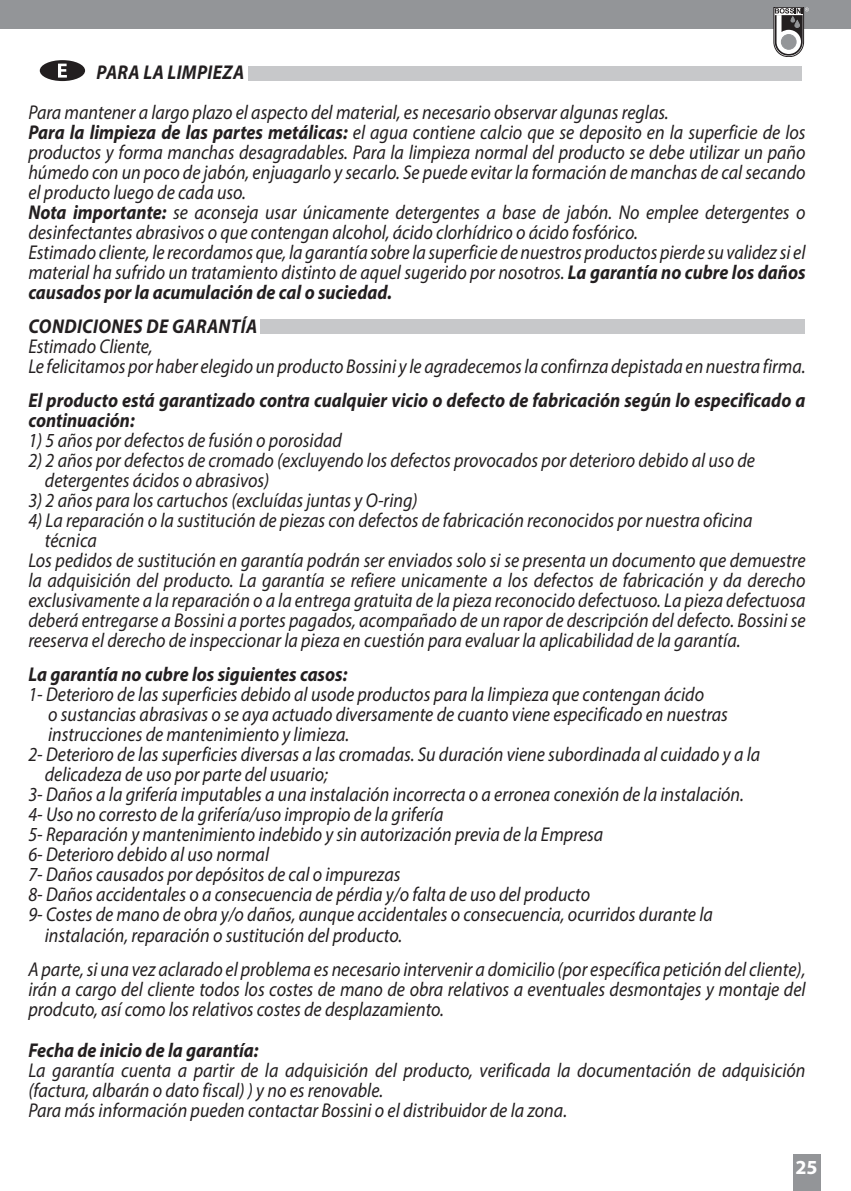
<style>
.page{position:relative;width:851px;height:1191px;background:#fff}
.page>*{position:absolute;margin:0;border:0;box-sizing:border-box;transform-origin:0 0}
.t1{font:italic 20px/20px "Myriad Pro";color:#231f20;text-align:justify;scale:.9 1}
.t2{font:italic 700 20px/20px "Myriad Pro";color:#231f20;scale:.9 1}
.t3{font:italic 700 20px "Myriad Pro";letter-spacing:.02em;color:#231f20;scale:.9 1}
.t4{font:700 20px "Myriad Pro";color:#fff}
.s1{font-weight:700}
</style>
<div class="page">
<div style="left:792px;top:1154px;width:28px;height:37px;background:#939598"></div>
<div style="left:0;top:0;width:850px;height:28px;background:#939598"></div>
<svg style="left:773px;top:7px;width:35px;height:50px"></svg>
<div style="left:248px;top:66px;width:553px;height:14px;background:#c7c8ca"></div>
<div style="left:260px;top:319px;width:545px;height:14px;background:#c7c8ca"></div>
<svg style="left:40px;top:60px;width:45px;height:21px"></svg>
<p class="t3" style="left:97px;top:59px;width:165px">PARA LA LIMPIEZA</p>
<p class="t1" style="left:28px;top:102px;width:713px">Para mantener a largo plazo el aspecto del material, es necesario observar algunas reglas.</p>
<p class="t1" style="left:28px;top:122px;width:865px"><span class="s1">Para la limpieza de las partes metálicas:</span> el agua contiene calcio que se deposito en la superficie de los productos y forma manchas desagradables. Para la limpieza normal del producto se debe utilizar un paño húmedo con un poco de jabón, enjuagarlo y secarlo. Se puede evitar la formación de manchas de cal secando el producto luego de cada uso.</p>
<p class="t1" style="left:28px;top:202px;width:864px"><span class="s1">Nota importante:</span> se aconseja usar únicamente detergentes a base de jabón. No emplee detergentes o desinfectantes abrasivos o que contengan alcohol, ácido clorhídrico o ácido fosfórico.</p>
<p class="t1" style="left:28px;top:242px;width:864px">Estimado cliente, le recordamos que, la garantía sobre la superficie de nuestros productos pierde su validez si el material ha sufrido un tratamiento distinto de aquel sugerido por nosotros. <span class="s1">La garantía no cubre los daños causados por la acumulación de cal o suciedad.</span></p>
<p class="t3" style="left:29px;top:313px;width:255px">CONDICIONES DE GARANTÍA</p>
<p class="t1" style="left:28px;top:336px;width:140px">Estimado Cliente,</p>
<p class="t1" style="left:28px;top:356px;width:865px">Le felicitamos por haber elegido un producto Bossini y le agradecemos la confirnza depistada en nuestra firma.</p>
<p class="t2" style="left:28px;top:390px;width:864px">El producto está garantizado contra cualquier vicio o defecto de fabricación según lo especificado a continuación:</p>
<p class="t1" style="left:28px;top:430px;width:350px">1) 5 años por defectos de fusión o porosidad</p>
<p class="t1" style="left:45px;top:450px;width:790px;text-indent:-17px">2) 2 años por defectos de cromado (excluyendo los defectos provocados por deterioro debido al uso de detergentes ácidos o abrasivos)</p>
<p class="t1" style="left:28px;top:490px;width:434px">3) 2 años para los cartuchos (excluídas juntas y O-ring)</p>
<p class="t1" style="left:45px;top:510px;width:787px;text-indent:-17px">4) La reparación o la sustitución de piezas con defectos de fabricación reconocidos por nuestra oficina técnica</p>
<p class="t1" style="left:28px;top:550px;width:865px">Los pedidos de sustitución en garantía podrán ser enviados solo si se presenta un documento que demuestre la adquisición del producto. La garantía se refiere unicamente a los defectos de fabricación y da derecho exclusivamente a la reparación o a la entrega gratuita de la pieza reconocido defectuoso. La pieza defectuosa deberá entregarse a Bossini a portes pagados, acompañado de un rapor de descripción del defecto. Bossini se reeserva el derecho de inspeccionar la pieza en cuestión para evaluar la aplicabilidad de la garantía.</p>
<p class="t2" style="left:28px;top:664px;width:356px">La garantía no cubre los siguientes casos:</p>
<p class="t1" style="left:28px;top:684px;width:752px">1- Deterioro de las superficies debido al usode productos para la limpieza que contengan ácido</p>
<p class="t1" style="left:48px;top:704px;width:756px">o sustancias abrasivas o se aya actuado diversamente de cuanto viene especificado en nuestras</p>
<p class="t1" style="left:48px;top:724px;width:336px">instrucciones de mantenimiento y limieza.</p>
<p class="t1" style="left:28px;top:744px;width:814px">2- Deterioro de las superficies diversas a las cromadas. Su duración viene subordinada al cuidado y a la</p>
<p class="t1" style="left:45px;top:764px;width:316px">delicadeza de uso por parte del usuario;</p>
<p class="t1" style="left:28px;top:784px;width:796px">3- Daños a la grifería imputables a una instalación incorrecta o a erronea conexión de la instalación.</p>
<p class="t1" style="left:28px;top:804px;width:462px">4- Uso no corresto de la grifería/uso impropio de la grifería</p>
<p class="t1" style="left:28px;top:824px;width:640px">5- Reparación y mantenimiento indebido y sin autorización previa de la Empresa</p>
<p class="t1" style="left:28px;top:844px;width:269px">6- Deterioro debido al uso normal</p>
<p class="t1" style="left:28px;top:864px;width:415px">7- Daños causados por depósitos de cal o impurezas</p>
<p class="t1" style="left:28px;top:884px;width:625px">8- Daños accidentales o a consecuencia de pérdia y/o falta de uso del producto</p>
<p class="t1" style="left:28px;top:904px;width:762px">9- Costes de mano de obra y/o daños, aunque accidentales o consecuencia, ocurridos durante la</p>
<p class="t1" style="left:45px;top:925px;width:399px">instalación, reparación o sustitución del producto.</p>
<p class="t1" style="left:28px;top:959px;width:865px">A parte, si una vez aclarado el problema es necesario intervenir a domicilio (por específica petición del cliente), irán a cargo del cliente todos los costes de mano de obra relativos a eventuales desmontajes y montaje del prodcuto, así como los relativos costes de desplazamiento.</p>
<p class="t2" style="left:28px;top:1039px;width:257px">Fecha de inicio de la garantía:</p>
<p class="t1" style="left:28px;top:1059px;width:864px">La garantía cuenta a partir de la adquisición del producto, verificada la documentación de adquisición (factura, albarán o dato fiscal) ) y no es renovable.</p>
<p class="t1" style="left:28px;top:1099px;width:600px">Para más información pueden contactar Bossini o el distribuidor de la zona.</p>
<p class="t4" style="left:795px;top:1154px;width:24px">25</p>
</div>
